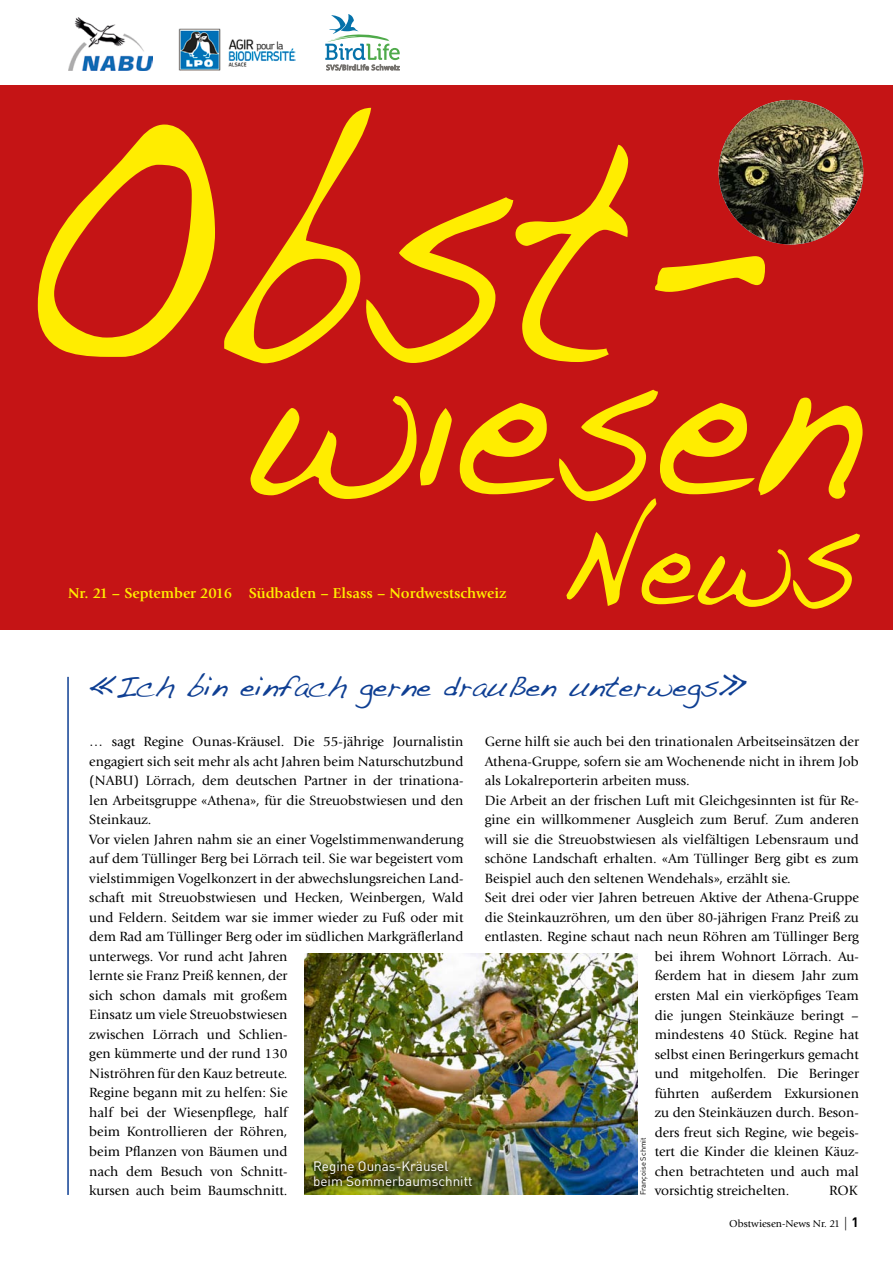
<style>
.page{position:relative;width:893px;height:1263px;background:#fff}
.page>*{position:absolute;margin:0;border:0;box-sizing:border-box;transform-origin:0 0}
.t1{font:30px "Handwriting Dakota";color:#0f3f93}
.t2{font:700 15px "Giovanni";color:#ffed00}
.t3{font:13.95px/19.5px "Giovanni";color:#000}
.t4{font:13.5px/15px "DIN";color:#fff}
.t5{font:10.5px "Giovanni";color:#000}
.t6{font:7.5px "DIN";color:#000}
.s1{font-size:13.5px}
.s2{font-family:"DIN";font-weight:700;font-size:13.5px}
</style>
<div class="page">
<div style="left:0;top:85px;width:893px;height:544px;background:#c51415"></div>
<svg style="left:566px;top:501px;width:294px;height:108px"></svg>
<svg style="left:250px;top:390px;width:613px;height:111px"></svg>
<svg style="left:38px;top:108px;width:727px;height:255px"></svg>
<div style="left:446px;top:373px;width:22px;height:21px;background:#c51415;border-radius:50%"></div>
<img style="left:68px;top:17px;width:84px;height:54px">
<img style="left:179px;top:28px;width:117px;height:43px">
<hr style="left:67px;top:677px;width:2px;height:518px;background:#0f3f93">
<img style="left:305px;top:953px;width:333px;height:242px">
<img style="left:719px;top:100px;width:144px;height:144px;border-radius:72px">
<svg style="left:325px;top:14px;width:75px;height:57px"></svg>
<img style="left:312px;top:1159px;width:165px;height:33px">
<p class="t2" style="left:68px;top:584px;width:440px">Nr. 21 – September 2016 Südbaden – Elsass – Nordwestschweiz</p>
<h1 class="t1" style="left:89px;top:668px;width:657px">«Ich bin einfach gerne draußen unterwegs»</h1>
<p class="t3" style="left:89px;top:732px;width:376px">… sagt Regine Ounas-Kräusel. Die 55-jährige Journalistin engagiert sich seit mehr als acht Jahren beim Naturschutzbund (NABU) Lörrach, dem deutschen Partner in der trinationa&shy;len Arbeitsgruppe «Athena», für die Streuobstwiesen und den Steinkauz.<br>Vor vielen Jahren nahm sie an einer Vogelstimmenwanderung auf dem Tüllinger Berg bei Lörrach teil. Sie war begeistert vom vielstimmigen Vogelkonzert in der abwechslungsreichen Land&shy;schaft mit Streuobstwiesen und Hecken, Weinbergen, Wald und Feldern. Seitdem war sie immer wieder zu Fuß oder mit dem Rad am Tüllinger Berg oder im südlichen Markgräflerland unterwegs. Vor rund acht Jahren<br>lernte sie Franz Preiß kennen, der<br>sich schon damals mit großem<br>Einsatz um viele Streuobstwiesen<br>zwischen Lörrach und Schlien-<br>gen kümmerte und der rund 130<br>Niströhren für den Kauz betreute.<br>Regine begann mit zu helfen: Sie<br>half bei der Wiesenpflege, half<br>beim Kontrollieren der Röhren,<br>beim Pflanzen von Bäumen und<br>nach dem Besuch von Schnitt-<br>kursen auch beim Baumschnitt.</p>
<p class="t3" style="left:485px;top:732px;width:376px">Gerne hilft sie auch bei den trinationalen Arbeitseinsätzen der</p>
<p class="t3" style="left:485px;top:752px;width:376px">Athena-Gruppe, sofern sie am Wochenende nicht in ihrem Job</p>
<p class="t3" style="left:485px;top:771px;width:206px">als Lokalreporterin arbeiten muss.</p>
<p class="t3" style="left:485px;top:791px;width:376px">Die Arbeit an der frischen Luft mit Gleichgesinnten ist für Re-</p>
<p class="t3" style="left:485px;top:810px;width:376px">gine ein willkommener Ausgleich zum Beruf. Zum anderen</p>
<p class="t3" style="left:485px;top:830px;width:376px">will sie die Streuobstwiesen als vielfältigen Lebensraum und</p>
<p class="t3" style="left:485px;top:849px;width:376px">schöne Landschaft erhalten. «Am Tüllinger Berg gibt es zum</p>
<p class="t3" style="left:485px;top:869px;width:308px">Beispiel auch den seltenen Wendehals», erzählt sie.</p>
<p class="t3" style="left:485px;top:888px;width:376px">Seit drei oder vier Jahren betreuen Aktive der Athena-Gruppe</p>
<p class="t3" style="left:485px;top:908px;width:376px">die Steinkauzröhren, um den über 80-jährigen Franz Preiß zu</p>
<p class="t3" style="left:485px;top:927px;width:376px">entlasten. Regine schaut nach neun Röhren am Tüllinger Berg</p>
<p class="t3" style="left:655px;top:947px;width:206px">bei ihrem Wohnort Lörrach. Au-</p>
<p class="t3" style="left:655px;top:966px;width:206px">ßerdem hat in diesem Jahr zum</p>
<p class="t3" style="left:655px;top:986px;width:206px">ersten Mal ein vierköpfiges Team</p>
<p class="t3" style="left:655px;top:1005px;width:206px">die jungen Steinkäuze beringt –</p>
<p class="t3" style="left:655px;top:1025px;width:206px">mindestens 40 Stück. Regine hat</p>
<p class="t3" style="left:655px;top:1044px;width:206px">selbst einen Beringerkurs gemacht</p>
<p class="t3" style="left:655px;top:1064px;width:206px">und mitgeholfen. Die Beringer</p>
<p class="t3" style="left:655px;top:1083px;width:206px">führten außerdem Exkursionen</p>
<p class="t3" style="left:655px;top:1103px;width:206px">zu den Steinkäuzen durch. Beson-</p>
<p class="t3" style="left:655px;top:1122px;width:206px">ders freut sich Regine, wie begeis-</p>
<p class="t3" style="left:655px;top:1142px;width:206px">tert die Kinder die kleinen Käuz-</p>
<p class="t3" style="left:655px;top:1161px;width:206px">chen betrachteten und auch mal</p>
<p class="t6" style="left:638px;top:1195px;width:59px;rotate:-90deg">Françoise Schmit</p>
<p class="t4" style="left:313px;top:1159px;width:161px">Regine Ounas-Kräusel beim Sommerbaumschnitt</p>
<p class="t3" style="left:655px;top:1181px;width:136px">vorsichtig streichelten.</p>
<p class="t3" style="left:829px;top:1181px;width:30px">ROK</p>
<p class="t5" style="left:729px;top:1218px;width:131px">Obstwiesen-News Nr. 21 <span class="s1">|</span> <span class="s2">1</span></p>
</div>
